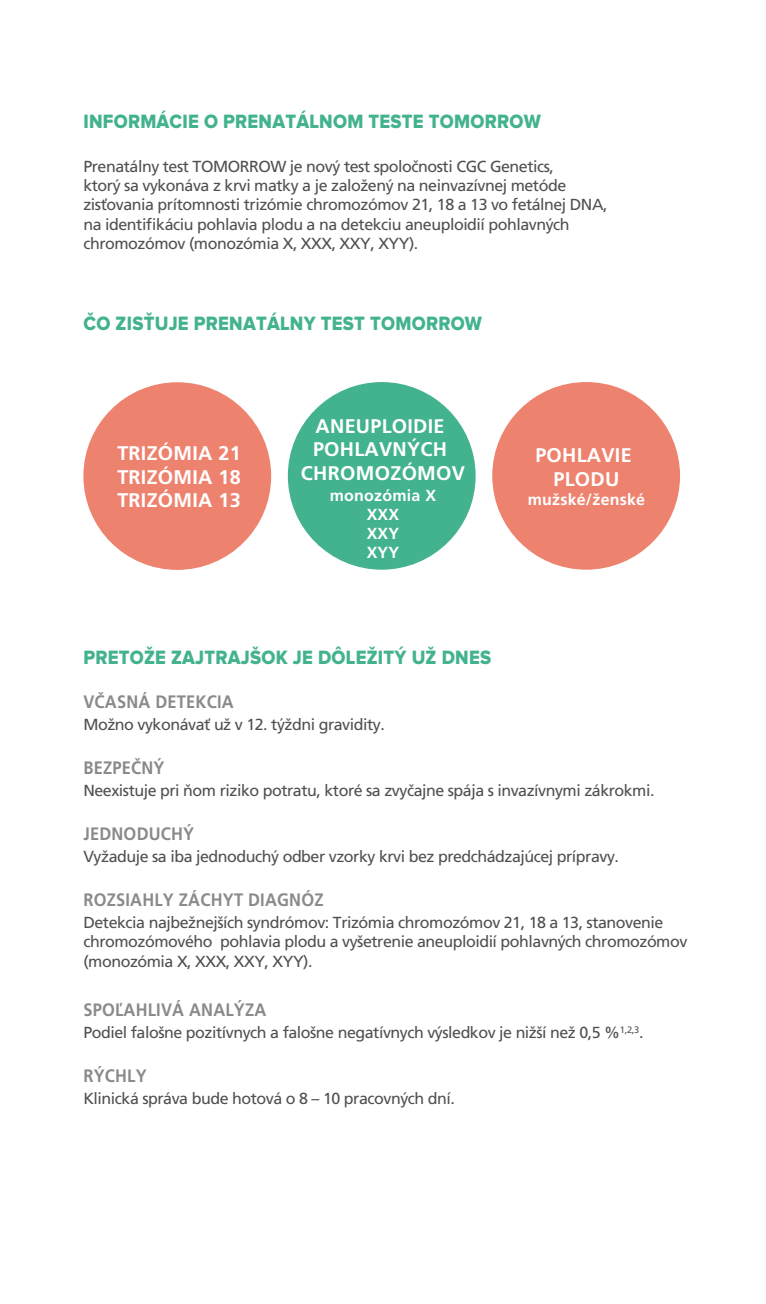
<style>
.page{position:relative;width:766px;height:1304px;background:#fff}
.page>*{position:absolute;margin:0;border:0;box-sizing:border-box;transform-origin:0 0}
.t1{font:20px "Proxima Nova Extrabld";letter-spacing:.015em;color:#43b28f;scale:.91 1}
.t2{font:700 19.8px/23.6px "Frutiger LT Com";letter-spacing:.015em;color:#fff;text-align:center}
.t3{font:700 18px "Frutiger LT Com";letter-spacing:.015em;color:#8a8a8a;scale:.91 1}
.t4{font:16px/19.2px "Frutiger LT Com";letter-spacing:-.03em;color:#4f5052}
.t5{font:700 16px/19.2px "Frutiger LT Com";letter-spacing:.015em;color:#fff;text-align:center}
</style>
<div class="page">
<div style="left:83px;top:382px;width:188px;height:188px;background:#ed836f;border-radius:50%"></div>
<div style="left:492px;top:382px;width:187px;height:188px;background:#ed836f;border-radius:50%"></div>
<div style="left:288px;top:382px;width:187px;height:188px;background:#43b28f;border-radius:50%"></div>
<p class="t1" style="left:83px;top:113px;width:504px">INFORMÁCIE O PRENATÁLNOM TESTE TOMORROW</p>
<p class="t4" style="left:83px;top:157px;width:525px">Prenatálny test TOMORROW je nový test spoločnosti CGC Genetics,<br>ktorý sa vykonáva z krvi matky a je založený na neinvazívnej metóde zisťovania prítomnosti trizómie chromozómov 21, 18 a 13 vo fetálnej DNA, na identifikáciu pohlavia plodu a na detekciu aneuploidií pohlavných chromozómov (monozómia X, XXX, XXY, XYY).</p>
<p class="t1" style="left:83px;top:314px;width:439px">ČO ZISŤUJE PRENATÁLNY TEST TOMORROW</p>
<p class="t2" style="left:301px;top:414px;width:165px">ANEUPLOIDIE<br>POHLAVNÝCH<br>CHROMOZÓMOV</p>
<p class="t5" style="left:330px;top:485px;width:108px">monozómia X<br>XXX<br>XXY<br>XYY</p>
<p class="t2" style="left:117px;top:441px;width:125px;text-align:justify">TRIZÓMIA 21<br>TRIZÓMIA 18<br>TRIZÓMIA 13</p>
<p class="t2" style="left:535px;top:444px;width:98px">POHLAVIE<br>PLODU</p>
<p class="t5" style="left:527px;top:490px;width:119px">mužské/ženské</p>
<p class="t1" style="left:83px;top:648px;width:449px">PRETOŽE ZAJTRAJŠOK JE DÔLEŽITÝ UŽ DNES</p>
<p class="t3" style="left:83px;top:691px;width:167px">VČASNÁ DETEKCIA</p>
<p class="t4" style="left:83px;top:715px;width:303px">Možno vykonávať už v 12. týždni gravidity.</p>
<p class="t3" style="left:83px;top:757px;width:91px">BEZPEČNÝ</p>
<p class="t4" style="left:83px;top:781px;width:572px">Neexistuje pri ňom riziko potratu, ktoré sa zvyčajne spája s invazívnymi zákrokmi.</p>
<p class="t3" style="left:83px;top:823px;width:123px">JEDNODUCHÝ</p>
<p class="t4" style="left:83px;top:847px;width:537px">Vyžaduje sa iba jednoduchý odber vzorky krvi bez predchádzajúcej prípravy.</p>
<p class="t3" style="left:83px;top:889px;width:265px">ROZSIAHLY ZÁCHYT DIAGNÓZ</p>
<p class="t4" style="left:83px;top:913px;width:605px">Detekcia najbežnejších syndrómov: Trizómia chromozómov 21, 18 a 13, stanovenie chromozómového pohlavia plodu a vyšetrenie aneuploidií pohlavných chromozómov (monozómia X, XXX, XXY, XYY).</p>
<p class="t3" style="left:83px;top:999px;width:203px">SPOĽAHLIVÁ ANALÝZA</p>
<p class="t4" style="left:83px;top:1023px;width:561px">Podiel falošne pozitívnych a falošne negatívnych výsledkov je nižší než 0,5 %<sup>1,2,3</sup>.</p>
<p class="t3" style="left:83px;top:1065px;width:71px">RÝCHLY</p>
<p class="t4" style="left:83px;top:1089px;width:373px">Klinická správa bude hotová o 8 – 10 pracovných dní.</p>
</div>
